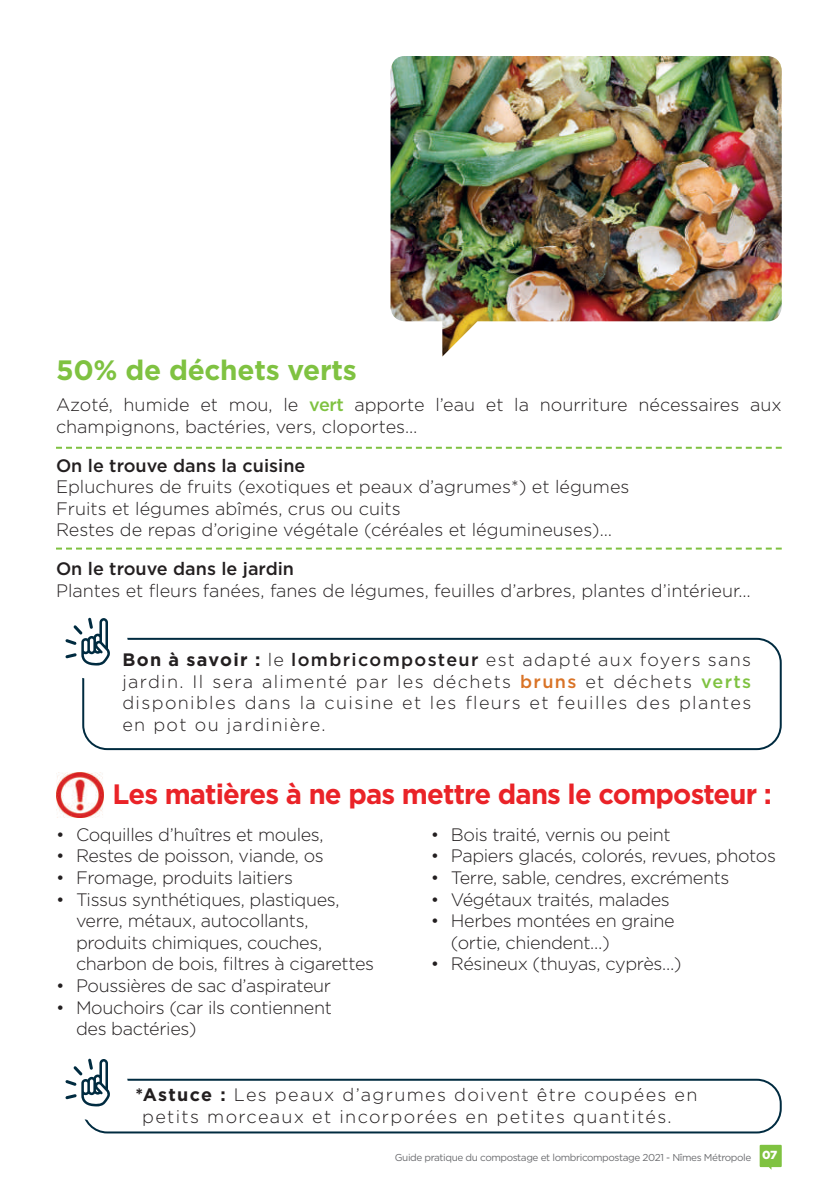
<style>
.page{position:relative;width:839px;height:1191px;background:#fff}
.page>*{position:absolute;margin:0;border:0;box-sizing:border-box;transform-origin:0 0}
.t1{font:700 28px "Gotham";letter-spacing:-.03em;color:#ea2328}
.t2{font:700 28px "Gotham";letter-spacing:-.01em;color:#7fc241}
.t3{font:300 18px/21.6px "Gotham";letter-spacing:-.02em;color:#231f20}
.t4{font:300 18px/21.6px "Gotham";color:#231f20}
.t5{font:300 18px/21.6px "Gotham";letter-spacing:.075em;color:#231f20}
.t6{font:500 18px "Gotham";color:#231f20}
.t7{font:10px "Gotham";letter-spacing:-.04em;color:#6c6d70}
.s1{font-weight:500;color:#7fc241}
.s2{font-weight:700}
.s3{font-weight:500}
.s4{font-weight:500;color:#d97326}
</style>
<div class="page">
<svg style="left:760px;top:1145px;width:22px;height:24px"></svg>
<div style="left:82px;top:638px;width:700px;height:112px;border:2px solid #002b40;border-radius:24px"></div>
<div style="left:56px;top:607px;width:72px;height:72px;background:#fff;border-radius:50%"></div>
<svg style="left:65px;top:618px;width:45px;height:47px"></svg>
<div style="left:82px;top:1078px;width:700px;height:55px;border:2px solid #002b40;border-radius:24px"></div>
<div style="left:56px;top:1048px;width:72px;height:72px;background:#fff;border-radius:50%"></div>
<svg style="left:65px;top:1058px;width:45px;height:48px"></svg>
<svg style="left:56px;top:447px;width:726px;height:2px"></svg>
<svg style="left:56px;top:547px;width:726px;height:2px"></svg>
<img style="left:390px;top:56px;width:392px;height:300px">
<img style="left:56px;top:772px;width:47px;height:46px">
<h1 class="t2" style="left:56px;top:352px;width:302px">50% de déchets verts</h1>
<p class="t4" style="left:56px;top:394px;width:727px">Azoté, humide et mou, le <span class="s1">vert</span> apporte l’eau et la nourriture nécessaires aux champignons, bactéries, vers, cloportes…</p>
<p class="t6" style="left:56px;top:453px;width:251px">On le trouve dans la cuisine</p>
<p class="t4" style="left:56px;top:475px;width:575px">Epluchures de fruits (exotiques et peaux d’agrumes*) et légumes<br>Fruits et légumes abîmés, crus ou cuits<br>Restes de repas d’origine végétale (céréales et légumineuses)…</p>
<p class="t6" style="left:56px;top:557px;width:240px">On le trouve dans le jardin</p>
<p class="t4" style="left:56px;top:579px;width:696px">Plantes et fleurs fanées, fanes de légumes, feuilles d’arbres, plantes d’intérieur…</p>
<p class="t3" style="left:122px;top:648px;width:630px;text-align:justify"><span class="s2">Bon à savoir :</span> le <span class="s3">lombricomposteur</span> est adapté aux foyers sans jardin. Il sera alimenté par les déchets <span class="s4">bruns</span> et déchets <span class="s1">verts </span>disponibles dans la cuisine et les fleurs et feuilles des plantes en pot ou jardinière.</p>
<h1 class="t1" style="left:112px;top:775px;width:661px">Les matières à ne pas mettre dans le composteur :</h1>
<p class="t3" style="left:56px;top:823px;width:269px">• Coquilles d’huîtres et moules,</p>
<p class="t3" style="left:56px;top:845px;width:269px">• Restes de poisson, viande, os</p>
<p class="t3" style="left:56px;top:866px;width:239px">• Fromage, produits laitiers</p>
<p class="t3" style="left:76px;top:888px;width:300px;text-indent:-20px">• Tissus synthétiques, plastiques, verre, métaux, autocollants, produits chimiques, couches, charbon de bois, filtres à cigarettes</p>
<p class="t3" style="left:56px;top:974px;width:277px">• Poussières de sac d’aspirateur</p>
<p class="t3" style="left:76px;top:996px;width:257px;text-indent:-20px">• Mouchoirs (car ils contiennent des bactéries)</p>
<p class="t3" style="left:431px;top:823px;width:241px">• Bois traité, vernis ou peint</p>
<p class="t3" style="left:431px;top:845px;width:347px">• Papiers glacés, colorés, revues, photos</p>
<p class="t3" style="left:431px;top:866px;width:300px">• Terre, sable, cendres, excréments</p>
<p class="t3" style="left:431px;top:888px;width:241px">• Végétaux traités, malades</p>
<p class="t3" style="left:451px;top:909px;width:225px;text-indent:-20px">• Herbes montées en graine (ortie, chiendent…)</p>
<p class="t3" style="left:431px;top:953px;width:252px">• Résineux (thuyas, cyprès…)</p>
<p class="t5" style="left:142px;top:1083px;width:557px;text-indent:-7px"><span class="s2">*Astuce :</span> Les peaux d’agrumes doivent être coupées en petits morceaux et incorporées en petites quantités.</p>
<p class="t7" style="left:395px;top:1151px;width:384px">Guide pratique du compostage et lombricompostage 2021 - Nîmes Métropole <sup>07</sup></p>
</div>
